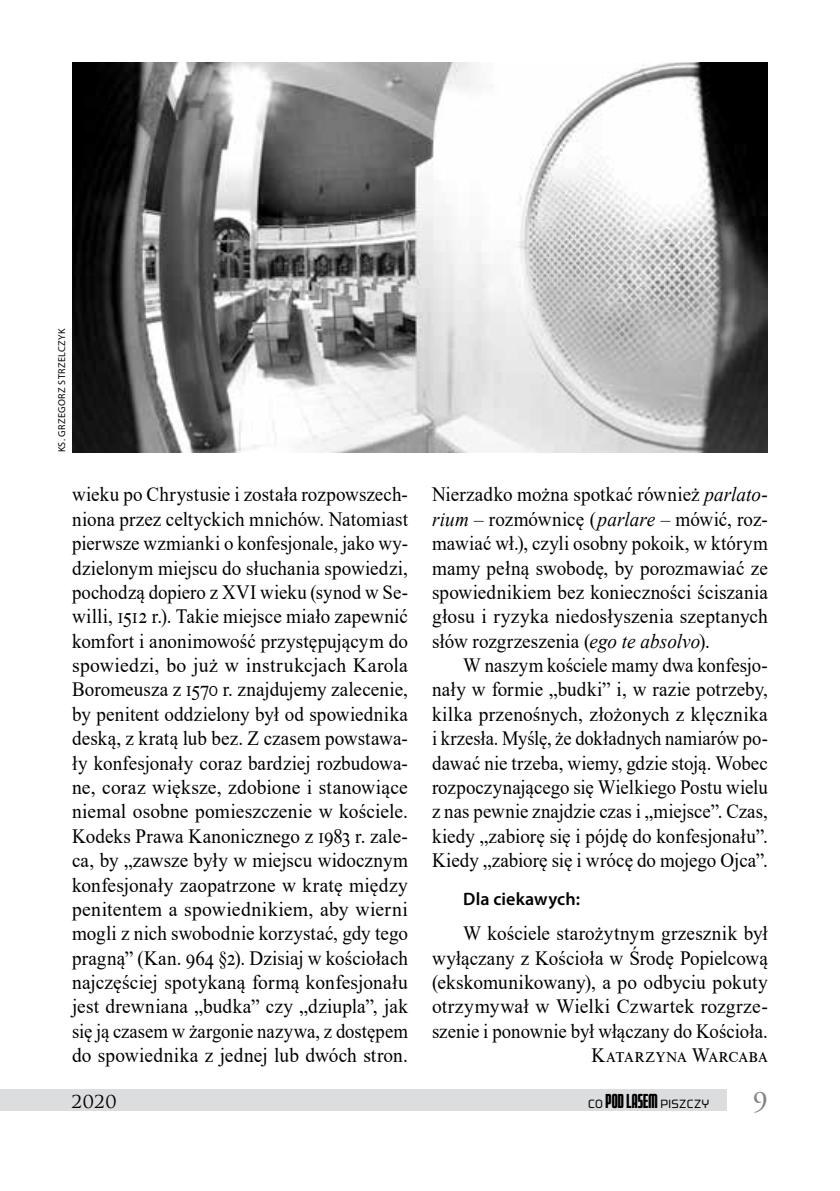
<style>
.page{position:relative;width:840px;height:1191px;background:#fff}
.page>*{position:absolute;margin:0;border:0;box-sizing:border-box;transform-origin:0 0}
.t1{font:30px "Adobe Garamond Pro";color:#808284}
.t2{font:20.4px/24.4px "Times New Roman";letter-spacing:.005em;color:#000;text-align:justify;scale:.94 1}
.t3{font:20.4px/24.4px "Times New Roman";letter-spacing:.005em;color:#000;text-align:justify;scale:.92 1}
.t4{font:20.4px "Trajan Pro";color:#000;scale:.94 1}
.t5{font:600 18px "Myriad Pro";letter-spacing:.005em;color:#000}
.t6{font:12px "Morgan Big";letter-spacing:.03em;color:#000;scale:.94 1}
.t7{font:10px "Myriad Pro";letter-spacing:.04em;color:#000}
.s1{font-style:italic}
.s2{font-family:"Morgan Tower Four";font-size:20.4px}
</style>
<div class="page">
<div style="left:0;top:1089px;width:726px;height:22px;background:#dcddde"></div>
<img style="left:73px;top:62px;width:694px;height:390px">
<p class="t7" style="left:56px;top:452px;width:125px;rotate:-90deg">KS. GRZEGORZ STRZELCZYK</p>
<p class="t2" style="left:72px;top:481px;width:358px">wieku po Chrystusie i została rozpowszech&shy;niona przez celtyckich mnichów. Natomiast pierwsze wzmianki o konfesjonale, jako wy&shy;dzielonym miejscu do słuchania spowiedzi, pochodzą dopiero z XVI wieku (synod w Se&shy;willi, 1512 r.). Takie miejsce miało zapewnić komfort i anonimowość przystępującym do spowiedzi, bo już w instrukcjach Karola Boromeusza z 1570 r. znajdujemy zalecenie, by penitent oddzielony był od spowiednika deską, z kratą lub bez. Z czasem powstawa&shy;ły konfesjonały coraz bardziej rozbudowa&shy;ne, coraz większe, zdobione i stanowiące niemal osobne pomieszczenie w kościele.<br>Kodeks Prawa Kanonicznego z 1983 r. zale&shy;ca, by „zawsze były w miejscu widocznym konfesjonały zaopatrzone w kratę między penitentem a spowiednikiem, aby wierni mogli z nich swobodnie korzystać, gdy tego pragną” (Kan. 964 §2). Dzisiaj w kościołach najczęściej spotykaną formą konfesjonału jest drewniana „budka” czy „dziupla”, jak się ją czasem w żargonie nazywa, z dostępem do spowiednika z jednej lub dwóch stron.</p>
<p class="t2" style="left:432px;top:481px;width:358px">Nierzadko można spotkać również <span class="s1">parlato&shy;rium</span> – rozmównicę (<span class="s1">parlare</span> – mówić, roz&shy;mawiać wł.), czyli osobny pokoik, w którym mamy pełną swobodę, by porozmawiać ze spowiednikiem bez konieczności ściszania głosu i ryzyka niedosłyszenia szeptanych słów rozgrzeszenia (<span class="s1">ego te absolvo</span>).</p>
<p class="t3" style="left:432px;top:652px;width:366px;text-indent:31px">W naszym kościele mamy dwa konfesjo&shy;nały w formie „budki” i, w razie potrzeby, kilka przenośnych, złożonych z klęcznika i krzesła. Myślę, że dokładnych namiarów po&shy;dawać nie trzeba, wiemy, gdzie stoją. Wobec rozpoczynającego się Wielkiego Postu wielu z nas pewnie znajdzie czas i „miejsce”. Czas, kiedy „zabiorę się i pójdę do konfesjonału”.<br>Kiedy „zabiorę się i wrócę do mojego Ojca”.</p>
<p class="t5" style="left:463px;top:887px;width:118px">Dla ciekawych:</p>
<p class="t2" style="left:432px;top:920px;width:358px;text-align:right">W kościele starożytnym grzesznik był wyłączany z Kościoła w Środę Popielcową (ekskomunikowany), a po odbyciu pokuty otrzymywał w Wielki Czwartek rozgrze&shy;szenie i ponownie był włączany do Kościoła.<br>Katarzyna Warcaba</p>
<p class="t4" style="left:71px;top:1087px;width:50px">2020</p>
<p class="t6" style="left:587px;top:1095px;width:130px">CO <span class="s2">POD LASEM</span> PISZCZY</p>
<h1 class="t1" style="left:752px;top:1083px;width:16px">9</h1>
</div>
